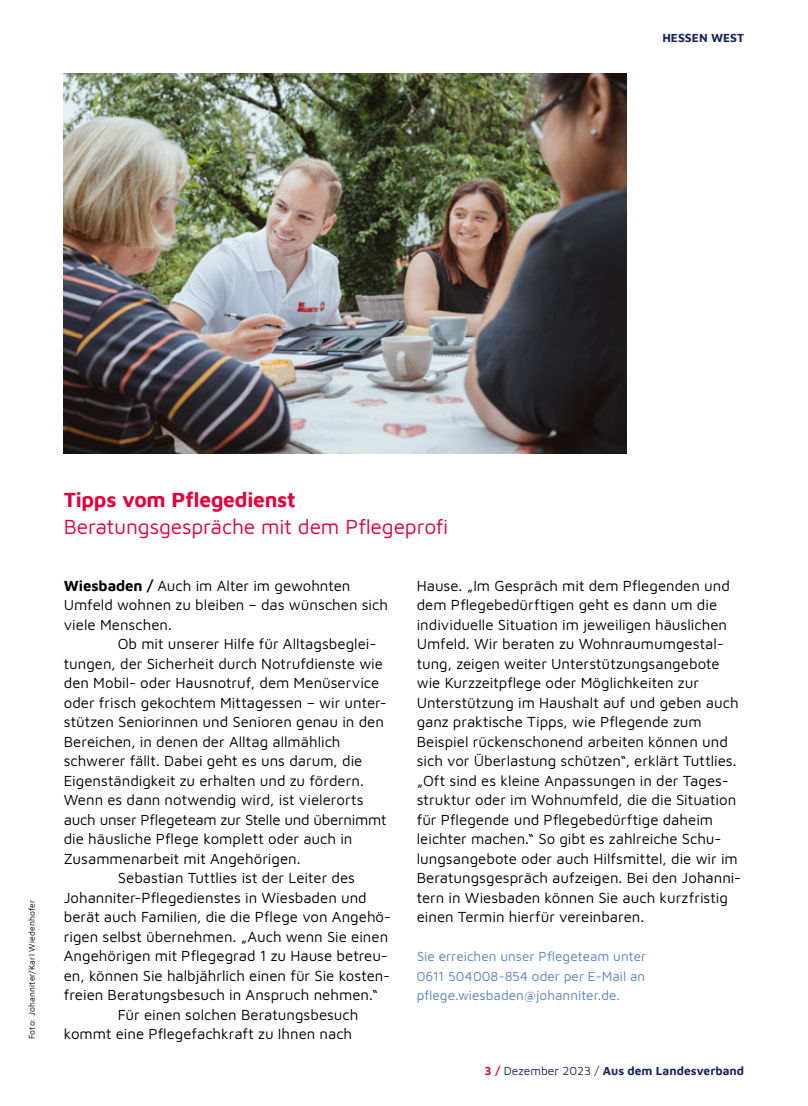
<style>
.page{position:relative;width:808px;height:1106px;background:#fff}
.page>*{position:absolute;margin:0;border:0;box-sizing:border-box;transform-origin:0 0}
.t1{font:21px "Maven Johanniter";letter-spacing:-.01em;color:#e4003a}
.t2{font:700 21px "Maven Johanniter";letter-spacing:-.01em;color:#e4003a}
.t3{font:15px/19.5px "Maven Johanniter";color:#000}
.t4{font:13.5px/19.5px "Maven Johanniter";letter-spacing:.005em;color:#5782c2;text-align:justify}
.t5{font:700 12px "Maven Johanniter";color:#17255f}
.t6{font:8.55px "Maven Johanniter";letter-spacing:.02em;color:#000}
.s1{font-weight:700}
.s2{color:#e4003a}
.s3{font-weight:400}
</style>
<div class="page">
<img style="left:64px;top:73px;width:562px;height:381px">
<p class="t5" style="left:662px;top:29px;width:83px">HESSEN WEST</p>
<p class="t6" style="left:26px;top:1039px;width:141px;rotate:-90deg">Foto: Johanniter/Karl Wiedenhofer</p>
<h1 class="t2" style="left:64px;top:485px;width:233px">Tipps vom Pflegedienst</h1>
<h1 class="t1" style="left:64px;top:512px;width:386px">Beratungsgespräche mit dem Pflegeprofi</h1>
<p class="t3" style="left:64px;top:574px;width:326px"><span class="s1">Wiesbaden /</span> Auch im Alter im gewohnten<br>Umfeld wohnen zu bleiben – das wünschen sich viele Menschen.</p>
<p class="t3" style="left:118px;top:633px;width:260px">Ob mit unserer Hilfe für Alltagsbeglei-</p>
<p class="t3" style="left:64px;top:652px;width:321px">tungen, der Sicherheit durch Notrufdienste wie</p>
<p class="t3" style="left:64px;top:672px;width:317px">den Mobil- oder Hausnotruf, dem Menüservice</p>
<p class="t3" style="left:64px;top:691px;width:324px">oder frisch gekochtem Mittagessen – wir unter-</p>
<p class="t3" style="left:64px;top:711px;width:322px">stützen Seniorinnen und Senioren genau in den</p>
<p class="t3" style="left:64px;top:730px;width:278px">Bereichen, in denen der Alltag allmählich</p>
<p class="t3" style="left:64px;top:750px;width:300px">schwerer fällt. Dabei geht es uns darum, die</p>
<p class="t3" style="left:64px;top:769px;width:302px">Eigenständigkeit zu erhalten und zu fördern.</p>
<p class="t3" style="left:64px;top:789px;width:301px">Wenn es dann notwendig wird, ist vielerorts</p>
<p class="t3" style="left:64px;top:808px;width:324px">auch unser Pflegeteam zur Stelle und übernimmt</p>
<p class="t3" style="left:64px;top:828px;width:290px">die häusliche Pflege komplett oder auch in</p>
<p class="t3" style="left:64px;top:847px;width:238px">Zusammenarbeit mit Angehörigen.</p>
<p class="t3" style="left:118px;top:867px;width:239px">Sebastian Tuttlies ist der Leiter des</p>
<p class="t3" style="left:64px;top:886px;width:305px">Johanniter-Pflegedienstes in Wiesbaden und</p>
<p class="t3" style="left:64px;top:906px;width:329px">berät auch Familien, die die Pflege von Angehö-</p>
<p class="t3" style="left:64px;top:925px;width:326px">rigen selbst übernehmen. „Auch wenn Sie einen</p>
<p class="t3" style="left:64px;top:945px;width:326px">Angehörigen mit Pflegegrad 1 zu Hause betreu-</p>
<p class="t3" style="left:64px;top:964px;width:328px">en, können Sie halbjährlich einen für Sie kosten-</p>
<p class="t3" style="left:64px;top:984px;width:316px">freien Beratungsbesuch in Anspruch nehmen.“</p>
<p class="t3" style="left:118px;top:1003px;width:242px">Für einen solchen Beratungsbesuch</p>
<p class="t3" style="left:64px;top:1023px;width:290px">kommt eine Pflegefachkraft zu Ihnen nach</p>
<p class="t3" style="left:417px;top:574px;width:326px">Hause. „Im Gespräch mit dem Pflegenden und dem Pflegebedürftigen geht es dann um die individuelle Situation im jeweiligen häuslichen Umfeld. Wir beraten zu Wohnraumumgestal&shy;tung, zeigen weiter Unterstützungsangebote wie Kurzzeitpflege oder Möglichkeiten zur Unterstützung im Haushalt auf und geben auch ganz praktische Tipps, wie Pflegende zum Beispiel rückenschonend arbeiten können und sich vor Überlastung schützen“, erklärt Tuttlies. „Oft sind es kleine Anpassungen in der Tages&shy;struktur oder im Wohnumfeld, die die Situation für Pflegende und Pflegebedürftige daheim leichter machen.“ So gibt es zahlreiche Schu&shy;lungsangebote oder auch Hilfsmittel, die wir im Beratungsgespräch aufzeigen. Bei den Johanni&shy;tern in Wiesbaden können Sie auch kurzfristig einen Termin hierfür vereinbaren.</p>
<p class="t4" style="left:417px;top:946px;width:231px">Sie erreichen unser Pflegeteam unter 0611 504008-854 oder per E-Mail an pflege.wiesbaden@johanniter.de.</p>
<p class="t5" style="left:484px;top:1062px;width:261px"><span class="s2">3 /</span> <span class="s3">Dezember 2023 /</span> Aus dem Landesverband</p>
</div>
